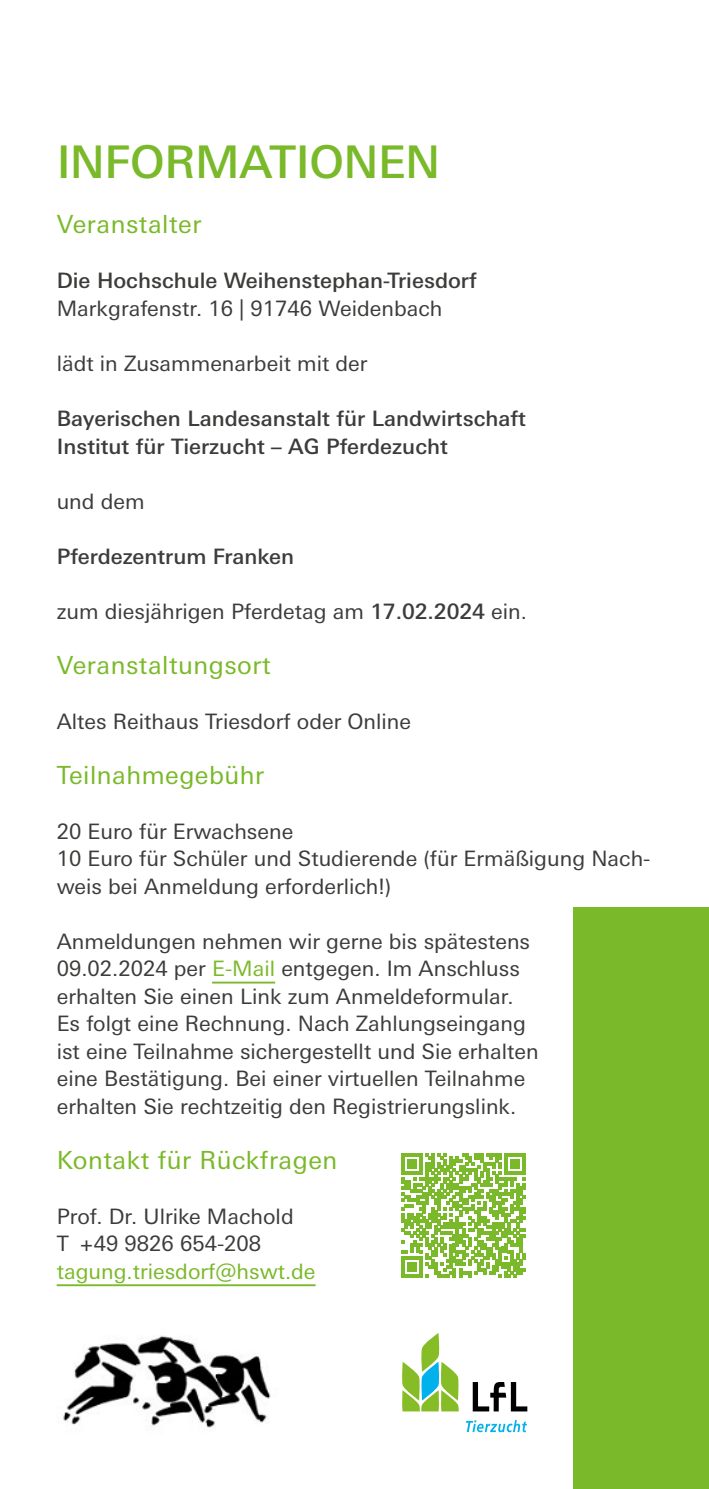
<style>
.page{position:relative;width:709px;height:1489px;background:#fff}
.page>*{position:absolute;margin:0;border:0;box-sizing:border-box;transform-origin:0 0}
.t1{font:500 45px "Univers Next Pro";letter-spacing:-.015em;color:#7ab929}
.t2{font:25px "Univers Next Pro";letter-spacing:.02em;color:#7ab929}
.t3{font:21.25px/27.5px "Univers Next Pro";color:#3c3c3b}
.t4{font:500 21.25px/27.5px "Univers Next Pro";color:#3c3c3b}
.t5{font:21.25px "Univers Next Pro";color:#7ab929}
.s1{font-weight:500}
.s2{color:#7ab929}
</style>
<div class="page">
<hr style="left:212px;top:981px;width:63px;height:2px;background:#7ab929">
<hr style="left:57px;top:1284px;width:258px;height:1px;background:#7ab929">
<svg style="left:466px;top:1420px;width:61px;height:11px"></svg>
<svg style="left:402px;top:1333px;width:57px;height:78px"></svg>
<svg style="left:473px;top:1382px;width:54px;height:29px"></svg>
<img style="left:63px;top:1335px;width:208px;height:93px">
<svg style="left:401px;top:1153px;width:124px;height:124px"></svg>
<div style="left:573px;top:907px;width:136px;height:581px;background:#7ab929"></div>
<h1 class="t1" style="left:57px;top:136px;width:385px">INFORMATIONEN</h1>
<p class="t2" style="left:57px;top:210px;width:146px">Veranstalter</p>
<p class="t4" style="left:57px;top:267px;width:421px">Die Hochschule Weihenstephan-Triesdorf</p>
<p class="t3" style="left:57px;top:295px;width:387px">Markgrafenstr. 16 | 91746 Weidenbach</p>
<p class="t3" style="left:57px;top:350px;width:312px">lädt in Zusammenarbeit mit der</p>
<p class="t4" style="left:57px;top:404px;width:470px">Bayerischen Landesanstalt für Landwirtschaft<br>Institut für Tierzucht – AG Pferdezucht</p>
<p class="t3" style="left:57px;top:487px;width:89px">und dem</p>
<p class="t4" style="left:57px;top:542px;width:239px">Pferdezentrum Franken</p>
<p class="t3" style="left:57px;top:597px;width:471px">zum diesjährigen Pferdetag am <span class="s1">17.02.2024</span> ein.</p>
<p class="t2" style="left:57px;top:650px;width:215px">Veranstaltungsort</p>
<p class="t3" style="left:57px;top:707px;width:356px">Altes Reithaus Triesdorf oder Online</p>
<p class="t2" style="left:57px;top:760px;width:209px">Teilnahmegebühr</p>
<p class="t3" style="left:57px;top:817px;width:595px">20 Euro für Erwachsene<br>10 Euro für Schüler und Studierende (für Ermäßigung Nach&shy;weis bei Anmeldung erforderlich!)</p>
<p class="t3" style="left:57px;top:927px;width:483px">Anmeldungen nehmen wir gerne bis spätestens 09.02.2024 per <span class="s2">E-Mail</span> entgegen. Im Anschluss erhalten Sie einen Link zum Anmeldeformular.<br>Es folgt eine Rechnung. Nach Zahlungseingang ist eine Teilnahme sichergestellt und Sie erhalten eine Bestätigung. Bei einer virtuellen Teilnahme erhalten Sie rechtzeitig den Registrierungslink.</p>
<p class="t2" style="left:57px;top:1145px;width:282px">Kontakt für Rückfragen</p>
<p class="t3" style="left:57px;top:1202px;width:238px">Prof. Dr. Ulrike Machold<br>T +49 9826 654-208</p>
<p class="t5" style="left:57px;top:1259px;width:260px">tagung.triesdorf@hswt.de</p>
</div>
